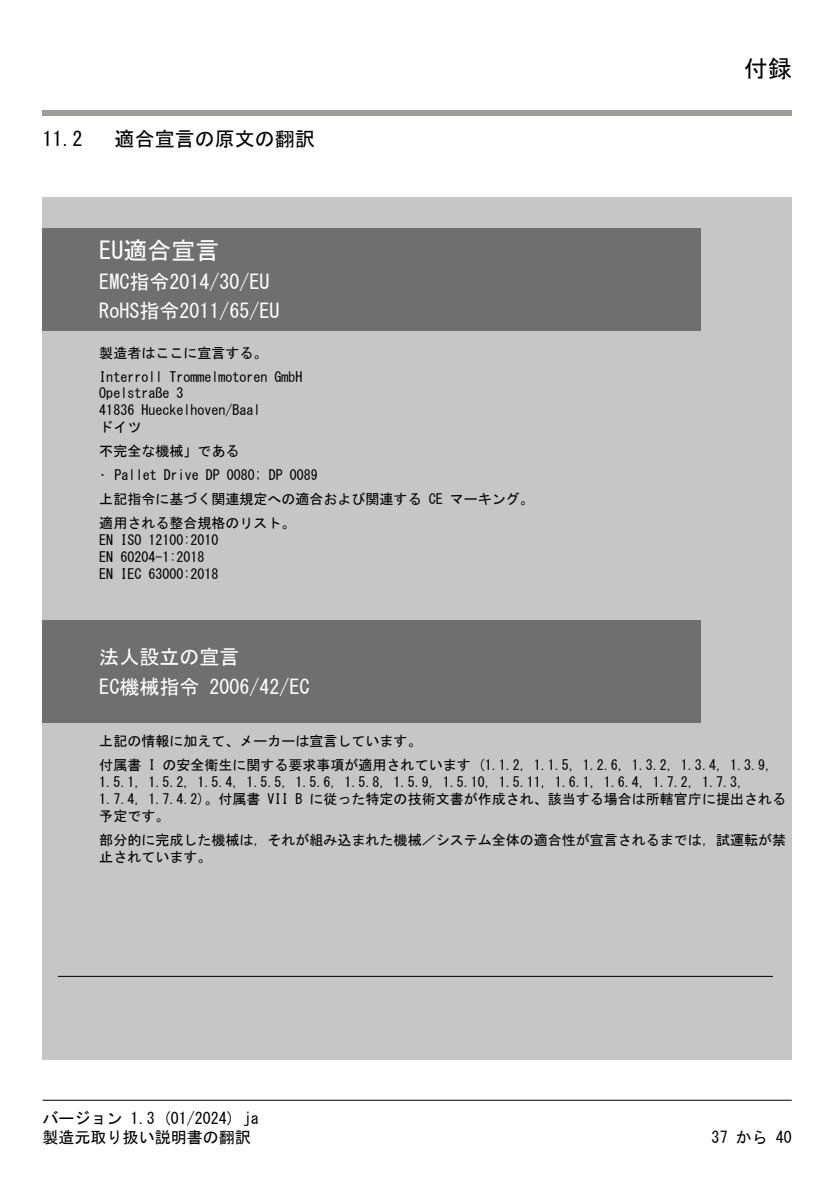
<style>
.page{position:relative;width:840px;height:1191px;background:#fff}
.page>*{position:absolute;margin:0;border:0;box-sizing:border-box;transform-origin:0 0}
.Konformitätserklärung_Überschrift{font:24px "MS Gothic";color:#fff}
.t1{font:24px "MS Gothic";color:#000}
.Konformitätserklärung_Richtlinien{font:20px "MS Gothic";color:#fff}
.t2{font:20px "MS Gothic";color:#000}
.t3{font:16px/19.2px "MS Gothic";color:#000}
.Konformitätserklärung_Standard{font:14px/16.8px "MS Gothic";color:#000}
.Konformitätserklärung_Standard_fett{font:14px/16.8px "MS Gothic";color:#000}
</style>
<div class="page">
<div style="left:43px;top:111px;width:748px;height:5px;background:#9d9d9c"></div>
<hr style="left:43px;top:1100px;width:748px;height:1px;background:#000">
<div style="left:43px;top:197px;width:748px;height:862px;background:#c6c6c6"></div>
<div style="left:43px;top:228px;width:657px;height:103px;background:#706f6f"></div>
<hr style="left:58px;top:976px;width:714px;height:1px;background:#000">
<div style="left:43px;top:620px;width:657px;height:102px;background:#706f6f"></div>
<p class="t2" style="left:43px;top:129px;width:41px">11.2</p>
<p class="t2" style="left:115px;top:129px;width:201px">適合宣言の原文の翻訳</p>
<p class="Konformitätserklärung_Überschrift" style="left:99px;top:238px;width:121px">EU適合宣言</p>
<p class="Konformitätserklärung_Richtlinien" style="left:99px;top:271px;width:171px">EMC指令2014/30/EU</p>
<p class="Konformitätserklärung_Richtlinien" style="left:99px;top:301px;width:181px">RoHS指令2011/65/EU</p>
<p class="Konformitätserklärung_Standard_fett" style="left:99px;top:344px;width:169px">製造者はここに宣言する。</p>
<p class="Konformitätserklärung_Standard" style="left:99px;top:368px;width:204px">Interroll Trommelmotoren GmbH</p>
<p class="Konformitätserklärung_Standard" style="left:99px;top:385px;width:85px">Opelstraße 3</p>
<p class="Konformitätserklärung_Standard" style="left:99px;top:402px;width:162px">41836 Hueckelhoven/Baal</p>
<p class="Konformitätserklärung_Standard" style="left:99px;top:418px;width:43px">ドイツ</p>
<p class="Konformitätserklärung_Standard_fett" style="left:99px;top:442px;width:141px">不完全な機械」である</p>
<p class="Konformitätserklärung_Standard" style="left:99px;top:466px;width:220px">• Pallet Drive DP 0080; DP 0089</p>
<p class="Konformitätserklärung_Standard_fett" style="left:99px;top:490px;width:435px">上記指令に基づく関連規定への適合および関連する CE マーキング。</p>
<p class="Konformitätserklärung_Standard" style="left:99px;top:514px;width:197px">適用される整合規格のリスト。</p>
<p class="Konformitätserklärung_Standard" style="left:99px;top:531px;width:120px">EN ISO 12100:2010</p>
<p class="Konformitätserklärung_Standard" style="left:99px;top:548px;width:106px">EN 60204-1:2018</p>
<p class="Konformitätserklärung_Standard" style="left:99px;top:565px;width:120px">EN IEC 63000:2018</p>
<p class="Konformitätserklärung_Richtlinien" style="left:99px;top:647px;width:141px">法人設立の宣言</p>
<p class="Konformitätserklärung_Richtlinien" style="left:99px;top:677px;width:211px">EC機械指令 2006/42/EC</p>
<h1 class="t1" style="left:743px;top:57px;width:49px">付録</h1>
<p class="Konformitätserklärung_Standard" style="left:99px;top:733px;width:323px">上記の情報に加えて、メーカーは宣言しています。</p>
<p class="Konformitätserklärung_Standard" style="left:99px;top:757px;width:687px">付属書 I の安全衛生に関する要求事項が適用されています (1.1.2, 1.1.5, 1.2.6, 1.3.2, 1.3.4, 1.3.9, 1.5.1, 1.5.2, 1.5.4, 1.5.5, 1.5.6, 1.5.8, 1.5.9, 1.5.10, 1.5.11, 1.6.1, 1.6.4, 1.7.2, 1.7.3, 1.7.4, 1.7.4.2)。付属書 VII B に従った特定の技術文書が作成され、該当する場合は所轄官庁に提出される予定です。</p>
<p class="Konformitätserklärung_Standard_fett" style="left:99px;top:831px;width:687px">部分的に完成した機械は，それが組み込まれた機械／システム全体の適合性が宣言されるまでは，試運転が禁止されています。</p>
<p class="t3" style="left:43px;top:1108px;width:217px">バージョン 1.3 (01/2024) ja製造元取り扱い説明書の翻訳</p>
<p class="t3" style="left:711px;top:1127px;width:81px">37 から 40</p>
</div>
